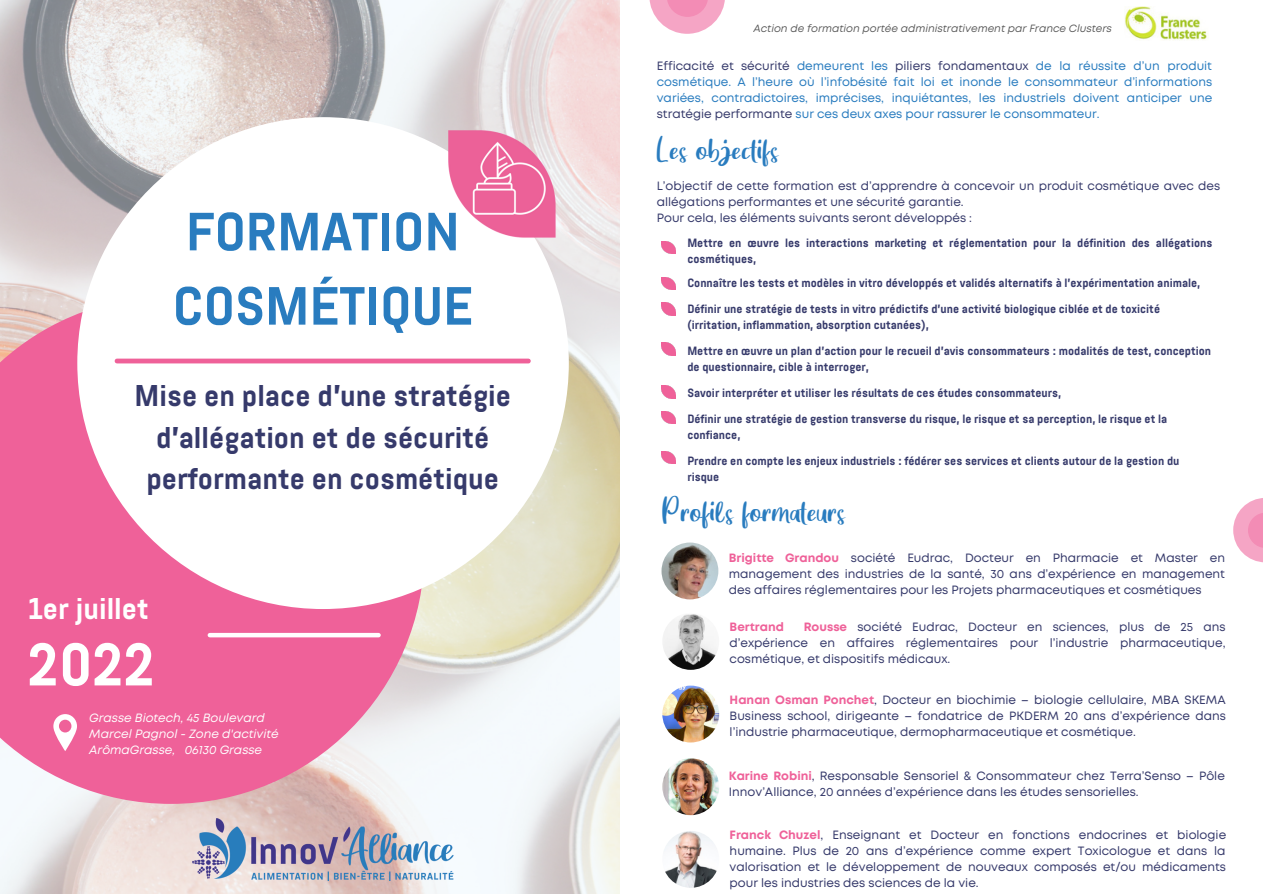
<style>
.page{position:relative;width:1263px;height:894px;background:#fff}
.page>*{position:absolute;margin:0;border:0;box-sizing:border-box;transform-origin:0 0}
.t1{font:700 60px "Abel Pro";color:#fff}
.t2{font:700 53.55px/74.2px "Abel Pro";color:#297cbf}
.t3{font:700 30px/41.5px "Abel Pro";color:#363a6b;text-align:center}
.t4{font:700 30px "Abel Pro";color:#fff}
.t5{font:19.5px "Great Wishes";letter-spacing:.025em;color:#297cbf}
.t6{font:12px/16px "Mont";color:#363a6b;text-align:justify}
.t7{font:700 12px/16px "Abel Pro";color:#363a6b}
.t8{font:12px/16px "Mont";color:#297cbf;text-align:justify}
.t9{font:italic 12px/16px "Mont";color:#fff}
.t10{font:700 12px "Mont";color:#ef6199}
.t11{font:italic 10.5px "Mont";color:#000}
.s1{color:#363a6b}
.s2{font-weight:700;color:#ef6199}
</style>
<div class="page">
<svg style="left:0;top:0;width:620px;height:893px"></svg>
<svg style="left:0;top:296px;width:424px;height:507px;fill:#ef6199"></svg>
<div style="left:77px;top:117px;width:492px;height:492px;background:#fff;border-radius:50%"></div>
<div style="left:117px;top:358px;width:411px;height:5px;background:#ef6199"></div>
<img style="left:192px;top:818px;width:261px;height:62px">
<img style="left:444px;top:127px;width:115px;height:114px">
<div style="left:210px;top:632px;width:169px;height:5px;background:#fff"></div>
<img style="left:661px;top:241px;width:14px;height:13px">
<img style="left:661px;top:277px;width:14px;height:13px">
<img style="left:661px;top:303px;width:14px;height:12px">
<img style="left:661px;top:343px;width:14px;height:12px">
<img style="left:661px;top:386px;width:14px;height:12px">
<img style="left:661px;top:411px;width:14px;height:13px">
<svg style="left:1233px;top:498px;width:30px;height:64px"></svg>
<img style="left:661px;top:451px;width:14px;height:12px">
<svg style="left:649px;top:0;width:76px;height:34px"></svg>
<img style="left:661px;top:542px;width:57px;height:57px;border-radius:50%">
<img style="left:662px;top:612px;width:57px;height:57px;border-radius:50%">
<img style="left:662px;top:685px;width:57px;height:57px;border-radius:50%">
<img style="left:662px;top:758px;width:57px;height:56px;border-radius:50%">
<img style="left:662px;top:830px;width:57px;height:57px;border-radius:50%">
<img style="left:1125px;top:7px;width:83px;height:33px">
<svg style="left:53px;top:714px;width:24px;height:37px"></svg>
<p class="t2" style="left:173px;top:200px;width:302px">FORMATION<br>COSMÉTIQUE</p>
<p class="t3" style="left:135px;top:378px;width:378px">Mise en place d'une stratégie d'allégation et de sécurité performante en cosmétique</p>
<p class="t4" style="left:28px;top:596px;width:123px">1er juillet</p>
<p class="t1" style="left:28px;top:640px;width:129px">2022</p>
<p class="t9" style="left:89px;top:710px;width:191px">Grasse Biotech, 45 Boulevard<br>Marcel Pagnol - Zone d'activité<br>ArômaGrasse, 06130 Grasse</p>
<p class="t11" style="left:753px;top:24px;width:360px">Action de formation portée administrativement par France Clusters</p>
<p class="t8" style="left:657px;top:58px;width:557px"><span class="s1">Efficacité et sécurité</span> demeurent les <span class="s1">piliers fondamentaux</span> de la réussite d’un produit cosmétique. A l’heure où l’infobésité fait loi et inonde le consommateur d’informations variées, contradictoires, imprécises, inquiétantes, les industriels doivent anticiper une <span class="s1">stratégie performante</span> sur ces deux axes pour rassurer le consommateur.</p>
<p class="t5" style="left:657px;top:144px;width:124px">Les objectifs</p>
<p class="t6" style="left:657px;top:179px;width:565px">L’objectif de cette formation est d’apprendre à concevoir un produit cosmétique avec des allégations performantes et une sécurité garantie.</p>
<p class="t6" style="left:657px;top:211px;width:317px">Pour cela, les éléments suivants seront développés :</p>
<p class="t7" style="left:687px;top:236px;width:526px">Mettre en œuvre les interactions marketing et réglementation pour la définition des allégations cosmétiques,</p>
<p class="t7" style="left:687px;top:276px;width:514px">Connaître les tests et modèles in vitro développés et validés alternatifs à l’expérimentation animale,</p>
<p class="t7" style="left:687px;top:302px;width:474px">Définir une stratégie de tests in vitro prédictifs d’une activité biologique ciblée et de toxicité (irritation, inflammation, absorption cutanées),</p>
<p class="t7" style="left:687px;top:343px;width:525px">Mettre en œuvre un plan d’action pour le recueil d’avis consommateurs : modalités de test, conception de questionnaire, cible à interroger,</p>
<p class="t7" style="left:687px;top:385px;width:375px">Savoir interpréter et utiliser les résultats de ces études consommateurs,</p>
<p class="t7" style="left:687px;top:411px;width:481px">Définir une stratégie de gestion transverse du risque, le risque et sa perception, le risque et la confiance,</p>
<p class="t7" style="left:687px;top:453px;width:494px">Prendre en compte les enjeux industriels : fédérer ses services et clients autour de la gestion du risque</p>
<p class="t5" style="left:662px;top:506px;width:185px">Profils formateurs</p>
<p class="t6" style="left:729px;top:550px;width:498px"><span class="s2">Brigitte Grandou</span> société Eudrac, Docteur en Pharmacie et Master en management des industries de la santé, 30 ans d’expérience en management des affaires réglementaires pour les Projets pharmaceutiques et cosmétiques</p>
<p class="t10" style="left:730px;top:622px;width:56px">Bertrand</p>
<p class="t6" style="left:730px;top:619px;width:497px;text-indent:74px"><span class="s2">Rousse</span> société Eudrac, Docteur en sciences, plus de 25 ans d’expérience en affaires réglementaires pour l’industrie pharmaceutique, cosmétique, et dispositifs médicaux.</p>
<p class="t6" style="left:730px;top:692px;width:498px"><span class="s2">Hanan Osman Ponchet</span>, Docteur en biochimie – biologie cellulaire, MBA SKEMA Business school, dirigeante – fondatrice de PKDERM 20 ans d’expérience dans l’industrie pharmaceutique, dermopharmaceutique et cosmétique.</p>
<p class="t6" style="left:729px;top:768px;width:498px"><span class="s2">Karine Robini</span>, Responsable Sensoriel &amp; Consommateur chez Terra’Senso – Pôle<br>Innov’Alliance, 20 années d’expérience dans les études sensorielles.</p>
<p class="t6" style="left:730px;top:827px;width:498px"><span class="s2">Franck Chuzel</span>, Enseignant et Docteur en fonctions endocrines et biologie humaine. Plus de 20 ans d’expérience comme expert Toxicologue et dans la valorisation et le développement de nouveaux composés et/ou médicaments pour les industries des sciences de la vie.</p>
</div>
